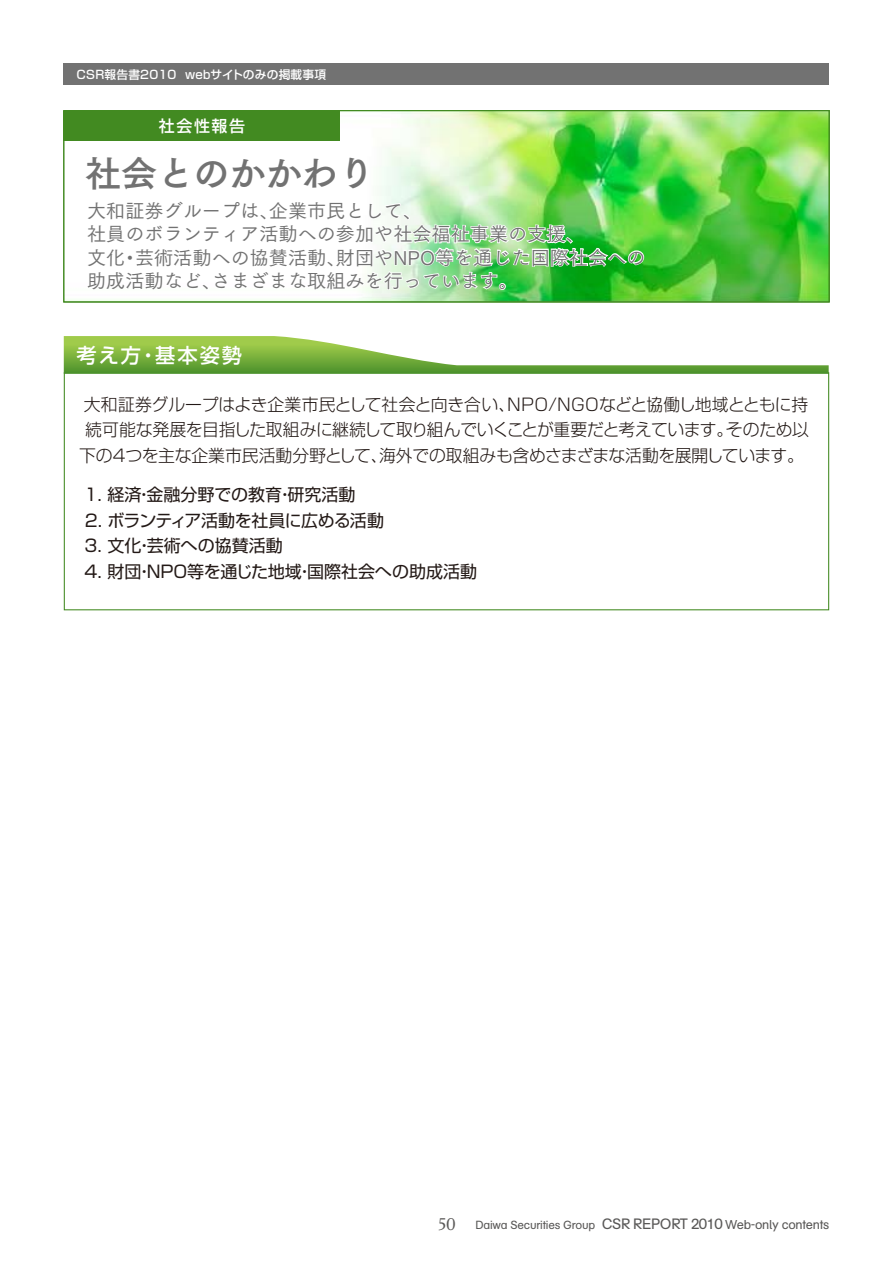
<style>
.page{position:relative;width:893px;height:1263px;background:#fff}
.page>*{position:absolute;margin:0;border:0;box-sizing:border-box;transform-origin:0 0}
.t1{font:36.15px "Tsuku Go Pro B";color:#727272}
.t2{font:500 20.25px "Shin Go Pro";letter-spacing:.1em;color:#fff}
.t3{font:19.2px/23.4px "Tsuku Go Pro M";color:#727272}
.t4{font:300 16.95px/25.5px "Shin Go Pro";letter-spacing:-.015em;color:#231916;text-align:center}
.t5{font:16.95px "Shin Go Pro";color:#231916}
.t6{font:16.95px "Shin Go Pro";letter-spacing:-.035em;color:#231916}
.t7{font:500 15.9px "Shin Go Pro";letter-spacing:.1em;color:#fff}
.t8{font:11.7px "AG Schoolbook";letter-spacing:-.02em;color:#595857}
.t9{font:500 11.7px "Shin Go Pro";letter-spacing:.02em;color:#fff}
.s1{font-family:"Albertina";font-size:18px}
.s2{font-size:14.85px}
.s3{font-size:12.75px}
</style>
<div class="page">
<div style="left:64px;top:64px;width:765px;height:21px;background:#727272"></div>
<img style="left:65px;top:112px;width:763px;height:188px">
<div style="left:64px;top:111px;width:276px;height:29px;background:#428a21"></div>
<svg style="left:64px;top:336px;width:765px;height:38px"></svg>
<img style="left:84px;top:63px;width:561px;height:229px">
<p class="t9" style="left:77px;top:65px;width:251px">CSR報告書2010 webサイトのみの掲載事項</p>
<p class="t7" style="left:159px;top:113px;width:88px">社会性報告</p>
<h1 class="t1" style="left:85px;top:142px;width:291px">社会とのかかわり</h1>
<p class="t3" style="left:87px;top:197px;width:560px">大和証券グループは、企業市民として、<br>社員のボランティア活動への参加や社会福祉事業の支援、<br>文化・芸術活動への協賛活動、財団やNPO等を通じた国際社会への助成活動など、さまざまな取組みを行っています。</p>
<p class="t2" style="left:77px;top:339px;width:167px">考え方・基本姿勢</p>
<p class="t4" style="left:79px;top:389px;width:731px">大和証券グループはよき企業市民として社会と向き合い、NPO/NGOなどと協働し地域とともに持続可能な発展を目指した取組みに継続して取り組んでいくことが重要だと考えています。そのため以下の4つを主な企業市民活動分野として、海外での取組みも含めさまざまな活動を展開しています。</p>
<p class="t5" style="left:85px;top:481px;width:272px">1. 経済・金融分野での教育・研究活動</p>
<p class="t6" style="left:85px;top:506px;width:301px">2. ボランティア活動を社員に広める活動</p>
<p class="t5" style="left:85px;top:532px;width:200px">3. 文化・芸術への協賛活動</p>
<p class="t5" style="left:85px;top:557px;width:394px">4. 財団・NPO等を通じた地域・国際社会への助成活動</p>
<p class="t8" style="left:437px;top:1219px;width:393px"><span class="s1">50</span> Daiwa Securities Group <span class="s2">CSR REPORT 2010</span> <span class="s3">Web-only contents</span></p>
</div>
